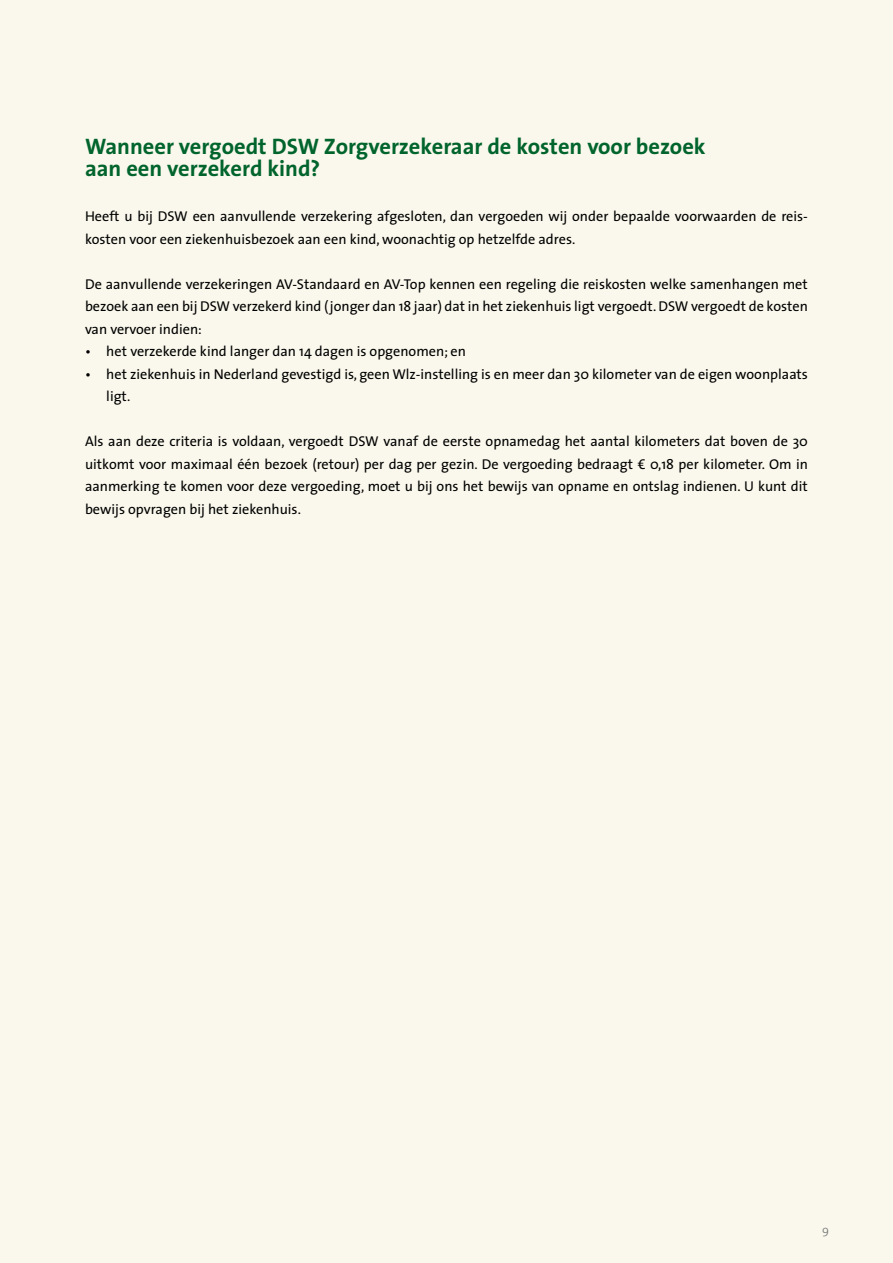
<style>
.page{position:relative;width:893px;height:1263px;background:#faf8ec}
.page>*{position:absolute;margin:0;border:0;box-sizing:border-box;transform-origin:0 0}
.t1{font:700 22.5px/22.5px "The Sans";color:#00642c}
.t2{font:14.25px/22.5px "The Sans";color:#000}
.t3{font:300 12px "The Sans";color:#6d6e71}
</style>
<div class="page">
<h1 class="t1" style="left:85px;top:135px;width:622px">Wanneer vergoedt DSW Zorgverzekeraar de kosten voor bezoek aan een verzekerd kind?</h1>
<p class="t2" style="left:85px;top:205px;width:723px">Heeft u bij DSW een aanvullende verzekering afgesloten, dan vergoeden wij onder bepaalde voorwaarden de reis&shy;kosten voor een ziekenhuisbezoek aan een kind, woonachtig op hetzelfde adres.</p>
<p class="t2" style="left:85px;top:273px;width:724px;text-align:justify">De aanvullende verzekeringen AV-Standaard en AV-Top kennen een regeling die reiskosten welke samenhangen met bezoek aan een bij DSW verzekerd kind (jonger dan 18 jaar) dat in het ziekenhuis ligt vergoedt. DSW vergoedt de kosten van vervoer indien:</p>
<p class="t2" style="left:85px;top:340px;width:382px">• het verzekerde kind langer dan 14 dagen is opgenomen; en</p>
<p class="t2" style="left:106px;top:363px;width:703px;text-indent:-21px">• het ziekenhuis in Nederland gevestigd is, geen Wlz-instelling is en meer dan 30 kilometer van de eigen woonplaats ligt.</p>
<p class="t2" style="left:85px;top:430px;width:724px;text-align:justify">Als aan deze criteria is voldaan, vergoedt DSW vanaf de eerste opnamedag het aantal kilometers dat boven de 30 uitkomt voor maximaal één bezoek (retour) per dag per gezin. De vergoeding bedraagt € 0,18 per kilometer. Om in aanmerking te komen voor deze vergoeding, moet u bij ons het bewijs van opname en ontslag indienen. U kunt dit bewijs opvragen bij het ziekenhuis.</p>
<p class="t3" style="left:822px;top:1222px;width:8px">9</p>
</div>
